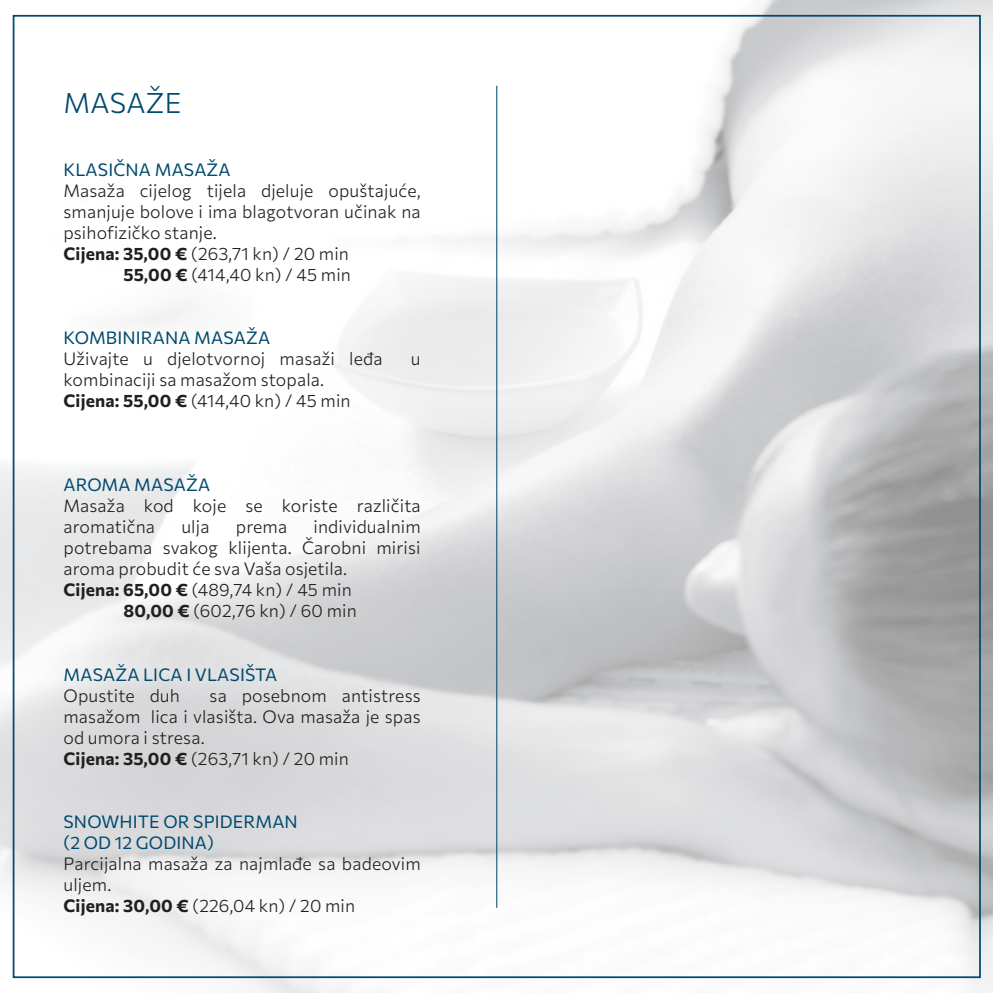
<style>
.page{position:relative;width:993px;height:993px;background:#fff}
.page>*{position:absolute;margin:0;border:0;box-sizing:border-box;transform-origin:0 0}
.t1{font:300 28px "Commissioner";letter-spacing:.01em;color:#004a6e}
.t2{font:300 17.5px/21px "Commissioner";letter-spacing:.01em;color:#231f20}
.t3{font:17.5px/21px "Commissioner";letter-spacing:.01em;color:#004a6e}
.s1{font-weight:700}
</style>
<div class="page">
<img style="left:0;top:0;width:992px;height:992px">
<hr style="left:496px;top:86px;width:1px;height:821px;background:#004a6e">
<h1 class="t1" style="left:63px;top:81px;width:119px">MASAŽE</h1>
<p class="t3" style="left:63px;top:158px;width:168px">KLASIČNA MASAŽA</p>
<p class="t2" style="left:63px;top:179px;width:358px">Masaža cijelog tijela djeluje opuštajuće,</p>
<p class="t2" style="left:63px;top:200px;width:358px">smanjuje bolove i ima blagotvoran učinak na</p>
<p class="t2" style="left:63px;top:221px;width:155px">psihofizičko stanje.</p>
<p class="t2" style="left:63px;top:242px;width:287px"><span class="s1">Cijena: 35,00 €</span> (263,71 kn) / 20 min</p>
<p class="t2" style="left:123px;top:263px;width:229px"><span class="s1">55,00 €</span> (414,40 kn) / 45 min</p>
<p class="t3" style="left:63px;top:326px;width:208px">KOMBINIRANA MASAŽA</p>
<p class="t2" style="left:63px;top:347px;width:320px">Uživajte u djelotvornoj masaži leđa</p>
<p class="t2" style="left:411px;top:347px;width:11px">u</p>
<p class="t2" style="left:63px;top:368px;width:288px">kombinaciji sa masažom stopala.<br><span class="s1">Cijena: 55,00 €</span> (414,40 kn) / 45 min</p>
<p class="t3" style="left:63px;top:473px;width:148px">AROMA MASAŽA</p>
<p class="t2" style="left:63px;top:494px;width:358px">Masaža kod koje se koriste različita aromatična</p>
<p class="t2" style="left:181px;top:515px;width:30px">ulja</p>
<p class="t2" style="left:236px;top:515px;width:53px">prema</p>
<p class="t2" style="left:313px;top:515px;width:109px">individualnim</p>
<p class="t2" style="left:63px;top:536px;width:358px">potrebama svakog klijenta. Čarobni mirisi</p>
<p class="t2" style="left:63px;top:557px;width:285px">aroma probudit će sva Vaša osjetila.</p>
<p class="t2" style="left:63px;top:578px;width:289px"><span class="s1">Cijena: 65,00 €</span> (489,74 kn) / 45 min</p>
<p class="t2" style="left:123px;top:599px;width:234px"><span class="s1">80,00 €</span> (602,76 kn) / 60 min</p>
<p class="t3" style="left:63px;top:662px;width:215px">MASAŽA LICA I VLASIŠTA</p>
<p class="t2" style="left:63px;top:683px;width:118px">Opustite duh</p>
<p class="t2" style="left:63px;top:683px;width:358px;text-indent:146px">sa posebnom antistress masažom lica i vlasišta. Ova masaža je spas od umora i stresa.<br><span class="s1">Cijena: 35,00 €</span> (263,71 kn) / 20 min</p>
<p class="t3" style="left:63px;top:809px;width:236px">SNOWHITE OR SPIDERMAN (2 OD 12 GODINA)</p>
<p class="t2" style="left:63px;top:851px;width:358px">Parcijalna masaža za najmlađe sa badeovim uljem.<br><span class="s1">Cijena: 30,00 €</span> (226,04 kn) / 20 min</p>
</div>
